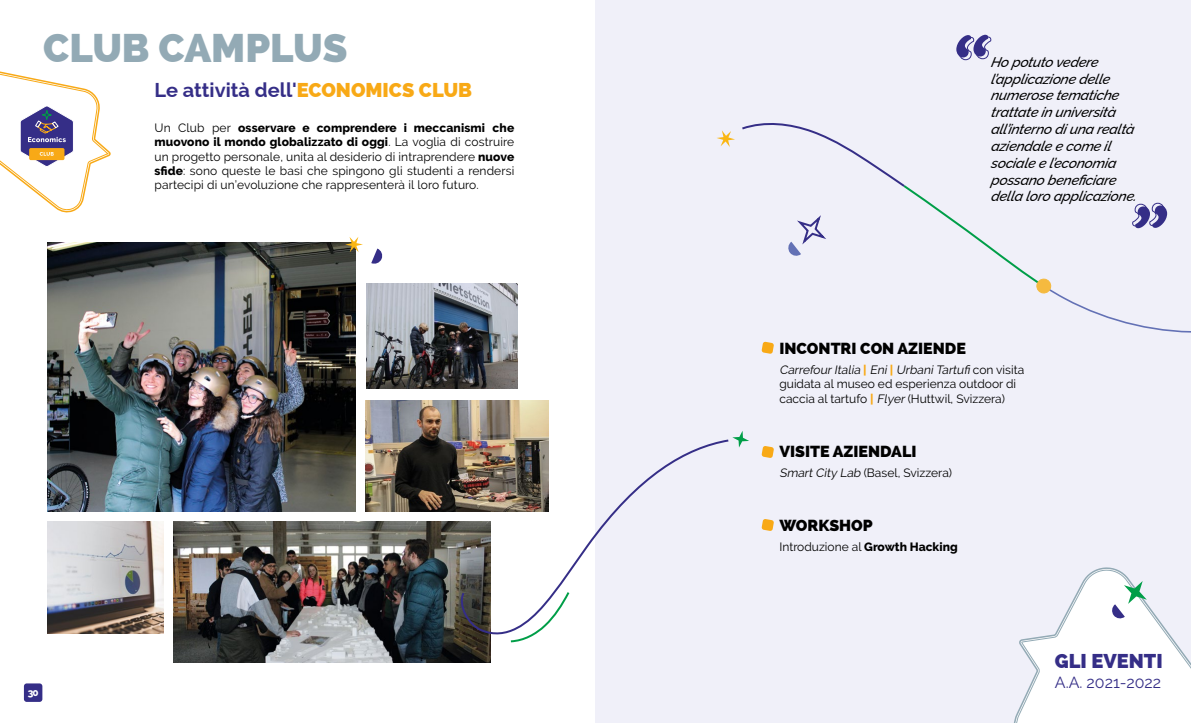
<style>
.page{position:relative;width:1191px;height:723px;background:#fff}
.page>*{position:absolute;margin:0;border:0;box-sizing:border-box;transform-origin:0 0}
.t1{font:800 40px "Raleway";color:#93aab5}
.t2{font:700 20px "Raleway";color:#352e87}
.t3{font:800 20px "Raleway";color:#352e87}
.t4{font:800 16px "Raleway";color:#000}
.t5{font:16px "Raleway";color:#352e87}
.t6{font:italic 500 14px/16.8px "Raleway";letter-spacing:-.01em;color:#000}
.t7{font:12px/14.4px "Raleway";color:#000;text-align:justify}
.t8{font:800 10px "Raleway";color:#fff}
.s1{font-weight:800;color:#f8a916}
.s2{font-weight:800}
.s3{font-style:italic}
</style>
<div class="page">
<div style="left:24px;top:683px;width:18px;height:19px;background:#352e87;border-radius:3px"></div>
<div style="left:595px;top:0;width:596px;height:723px;background:#f0f0f9"></div>
<svg style="left:956px;top:35px;width:36px;height:26px"></svg>
<svg style="left:0;top:71px;width:111px;height:142px"></svg>
<img style="left:47px;top:522px;width:116px;height:111px">
<img style="left:173px;top:522px;width:317px;height:140px">
<img style="left:47px;top:242px;width:308px;height:269px">
<img style="left:366px;top:400px;width:182px;height:111px">
<img style="left:366px;top:283px;width:152px;height:106px">
<svg style="left:1014px;top:567px;width:177px;height:156px"></svg>
<svg style="left:761px;top:342px;width:13px;height:12px"></svg>
<svg style="left:761px;top:446px;width:13px;height:12px"></svg>
<svg style="left:761px;top:519px;width:13px;height:12px"></svg>
<svg style="left:717px;top:123px;width:474px;height:210px"></svg>
<svg style="left:732px;top:431px;width:17px;height:16px"></svg>
<svg style="left:457px;top:438px;width:272px;height:205px"></svg>
<svg style="left:345px;top:237px;width:18px;height:15px"></svg>
<svg style="left:371px;top:248px;width:12px;height:16px"></svg>
<h1 class="t1" style="left:43px;top:25px;width:305px">CLUB CAMPLUS</h1>
<h2 class="t2" style="left:154px;top:74px;width:319px">Le attività dell'<span class="s1">ECONOMICS CLUB</span></h2>
<p class="t7" style="left:154px;top:120px;width:361px">Un Club per <span class="s2">osservare e comprendere i meccanismi che muovono il mondo globalizzato di oggi</span>. La voglia di costruire un progetto personale, unita al desiderio di intraprendere <span class="s2">nuove sfide</span>: sono queste le basi che spingono gli studenti a rendersi partecipi di un’evoluzione che rappresenterà il loro futuro.</p>
<p class="t8" style="left:28px;top:686px;width:12px">30</p>
<p class="t6" style="left:990px;top:52px;width:150px">Ho p otuto vedere<br>l’app licazione delle numerose tematiche trattate in università all’interno diuna realtà aziendale e come il sociale e l’economia possano beneficiare della loro app licazione.</p>
<h3 class="t4" style="left:779px;top:339px;width:188px">INCONTRI CON AZIENDE</h3>
<p class="t7" style="left:779px;top:362px;width:246px;text-align:left"><span class="s3">CarrefourItalia</span> <span class="s1">|</span> <span class="s3">Eni</span><span class="s1">|</span> <span class="s3">UrbaniTartufi</span> c o n v i s i ta guidata al museo ed esperienza outdoor di caccia al tartufo <span class="s1">|</span> <span class="s3">Flyer</span>(Huttwil, Svizzera)</p>
<h3 class="t4" style="left:779px;top:442px;width:139px">VISITE AZIENDALI</h3>
<p class="t7" style="left:779px;top:465px;width:174px"><span class="s3">SmartCity Lab</span> (Basel, Svizzera)</p>
<h3 class="t4" style="left:779px;top:516px;width:95px">WORKSHOP</h3>
<p class="t7" style="left:779px;top:539px;width:180px">Introduzione al <span class="s2">Growth Hacking</span></p>
<h2 class="t3" style="left:1054px;top:649px;width:109px">GLI EVENTI</h2>
<h3 class="t5" style="left:1054px;top:673px;width:108px">A.A. 2021-2022</h3>
</div>
